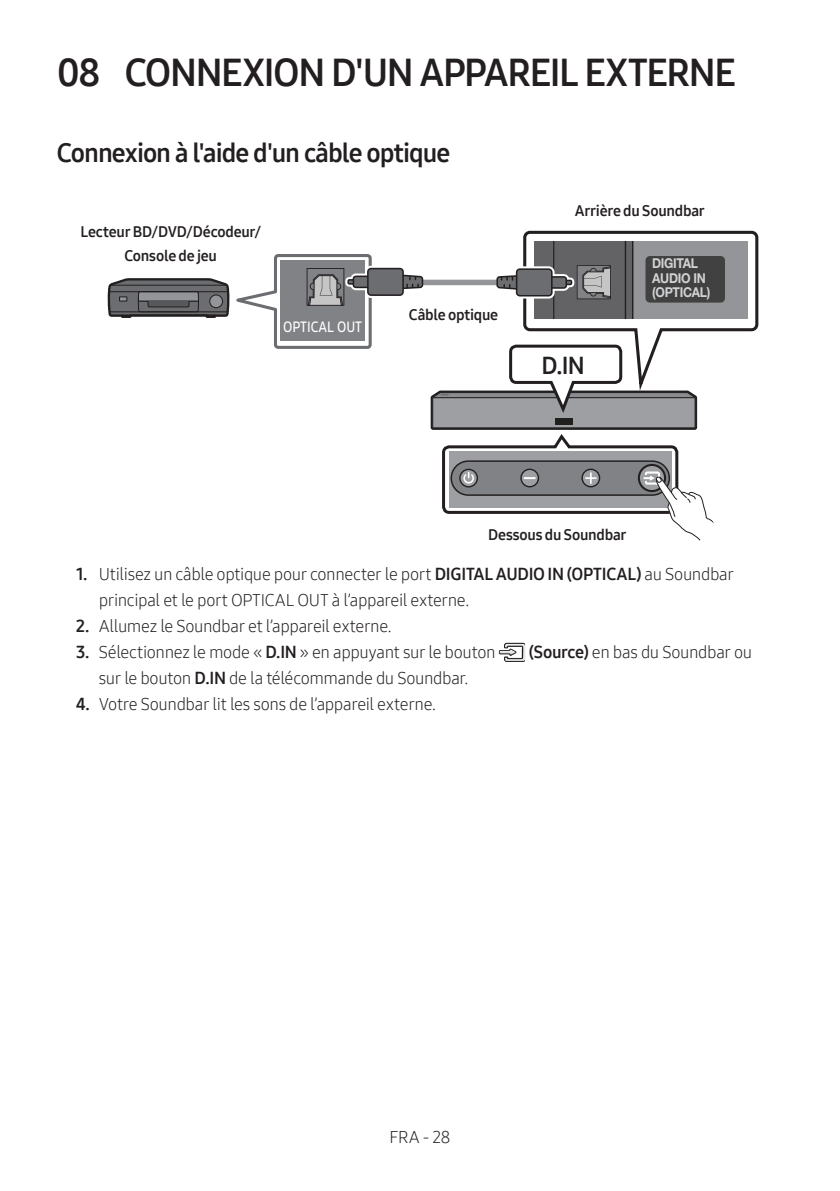
<style>
.page{position:relative;width:840px;height:1191px;background:#fff}
.page>*{position:absolute;margin:0;border:0;box-sizing:border-box;transform-origin:0 0}
.t1{font:38px "Samsung One 700";letter-spacing:-.035em;color:#231f20}
.NoTOC-Heading2{font:26px "Samsung One 700";letter-spacing:-.035em;color:#231f20}
.t2{font:24px "Samsung One 700";color:#231f20}
.t3{font:17px/26px "Samsung One 300";letter-spacing:-.02em;color:#231f20}
.t4{font:15px/24px "Samsung One 700";letter-spacing:-.015em;color:#231f20;text-align:center}
.t5{font:14.8px "Samsung One Korean 600";color:#fff;scale:.9 1}
.t6{font:700 13.6px/14.2px "Helvetica Neue cp";letter-spacing:-.025em;color:#d1d2d4;scale:.9 1}
.s1{font-family:"Samsung One 700"}
</style>
<div class="page">
<svg style="left:107px;top:230px;width:652px;height:311px"></svg>
<svg style="left:498px;top:650px;width:5px;height:5px"></svg>
<img style="left:503px;top:642px;width:21px;height:20px">
<p class="t1" style="left:57px;top:47px;width:680px">08 CONNEXION D'UN APPAREIL EXTERNE</p>
<p class="NoTOC-Heading2" style="left:57px;top:135px;width:395px">Connexion à l'aide d'un câble optique</p>
<p class="t4" style="left:80px;top:219px;width:182px">Lecteur BD/DVD/Décodeur/<br>Console de jeu</p>
<p class="t5" style="left:283px;top:316px;width:89px">OPTICAL OUT</p>
<p class="t4" style="left:408px;top:302px;width:91px">Câble optique</p>
<p class="t4" style="left:574px;top:198px;width:131px">Arrière du Soundbar</p>
<p class="t2" style="left:541px;top:349px;width:45px">D.IN</p>
<p class="t6" style="left:651px;top:257px;width:66px">DIGITAL<br>AUDIO IN (OPTICAL)</p>
<p class="t4" style="left:488px;top:522px;width:140px">Dessous du Soundbar</p>
<p class="t3" style="left:99px;top:561px;width:636px;text-indent:-23px"><span class="s1">1.</span> Utilisez un câble optique pour connecter le port <span class="s1">DIGITAL AUDIO IN (OPTICAL)</span> au Soundbar principal et le port OPTICAL OUT à l’appareil externe.</p>
<p class="t3" style="left:76px;top:613px;width:317px"><span class="s1">2.</span> Allumez le Soundbar et l’appareil externe.</p>
<p class="t3" style="left:76px;top:639px;width:421px"><span class="s1">3.</span> Sélectionnez le mode « <span class="s1">D.IN</span> » en appuyant sur le bouton</p>
<p class="t3" style="left:528px;top:639px;width:225px"><span class="s1">(Source)</span> en bas du Soundbar ou</p>
<p class="t3" style="left:99px;top:665px;width:371px">sur le bouton <span class="s1">D.IN</span> de la télécommande du Soundbar.</p>
<p class="t3" style="left:76px;top:691px;width:361px"><span class="s1">4.</span> Votre Soundbar lit les sons de l’appareil externe.</p>
<p class="t3" style="left:389px;top:1123px;width:62px">FRA - 28</p>
</div>
